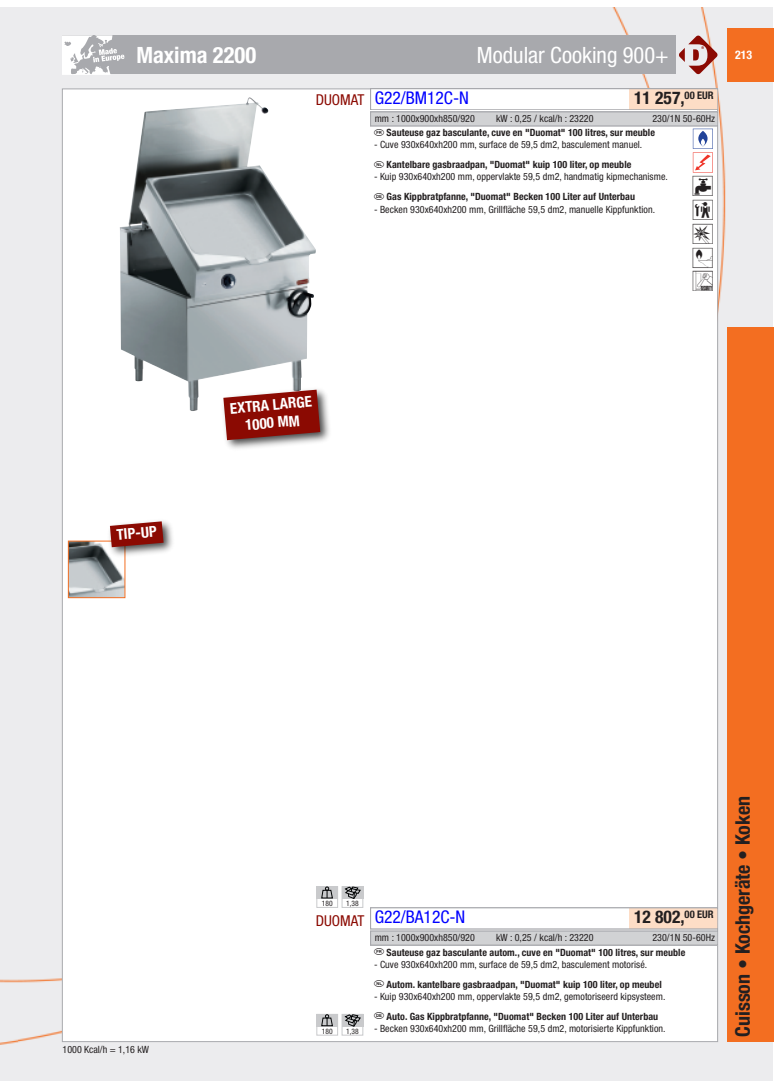
<style>
.page{position:relative;width:780px;height:1088px;background:#fff}
.page>*{position:absolute;margin:0;border:0;box-sizing:border-box;transform-origin:0 0}
.t1{font:28.75px/23.8px "Pictosnew";color:#231f20;text-align:justify}
.t2{font:condensed 22.5px "Helvetica Neue";color:#fff}
.t3{font:700 condensed 22.5px "Helvetica Neue";color:#fff}
.t4{font:700 condensed 20px "Helvetica Neue";color:#231f20}
.t5{font:condensed 17.5px "Helvetica Neue";color:#00f}
.t6{font:700 condensed 17.5px "Helvetica Neue";color:#231f20}
.t7{font:700 condensed 15px/18px "Helvetica Neue";color:#fff;text-align:center}
.t8{font:condensed 15px "Helvetica Neue";color:#8b0a02}
.t9{font:700 condensed 11.88px "Helvetica Neue";color:#fff}
.t10{font:condensed 10px/20px "Helvetica Neue";letter-spacing:.005em;color:#231f20}
.t11{font:700 condensed 10px "Helvetica Neue";letter-spacing:.005em;color:#231f20}
.t12{font:condensed 7.5px "Helvetica Neue";letter-spacing:.005em;color:#231f20}
.s1{font-weight:700}
</style>
<div class="page">
<div style="left:18px;top:7px;width:754px;height:1074px;background:#ececee"></div>
<div style="left:727px;top:28px;width:46px;height:53px;background:#f36e21"></div>
<div style="left:727px;top:327px;width:46px;height:715px;background:#f36e21"></div>
<div style="left:62px;top:35px;width:113px;height:39px;background:#a8a9ad"></div>
<svg style="left:62px;top:35px;width:62px;height:39px"></svg>
<svg style="left:679px;top:36px;width:38px;height:38px"></svg>
<div style="left:133px;top:35px;width:542px;height:39px;background:#a8a9ad"></div>
<div style="left:0;top:7px;width:18px;height:1074px;background:#ececee"></div>
<div style="left:63px;top:89px;width:654px;height:952px;background:#fff"></div>
<div style="left:371px;top:112px;width:346px;height:13px;background:#d1d2d4"></div>
<div style="left:370px;top:112px;width:347px;height:14px;border:1px solid #a8a9ad"></div>
<img style="left:120px;top:97px;width:196px;height:314px">
<svg style="left:692px;top:129px;width:21px;height:44px"></svg>
<div style="left:342px;top:886px;width:21px;height:22px;border:1px solid #c9cacc"></div>
<div style="left:316px;top:886px;width:22px;height:22px;border:1px solid #c9cacc"></div>
<div style="left:316px;top:886px;width:22px;height:13px;background:#c9cacc"></div>
<svg style="left:321px;top:887px;width:12px;height:11px"></svg>
<div style="left:342px;top:886px;width:21px;height:13px;background:#c9cacc"></div>
<svg style="left:344px;top:887px;width:16px;height:12px"></svg>
<div style="left:629px;top:89px;width:88px;height:20px;background:#fdddc6"></div>
<div style="left:370px;top:89px;width:348px;height:21px;border:1px solid #a8a9ad"></div>
<div style="left:371px;top:931px;width:346px;height:13px;background:#d1d2d4"></div>
<div style="left:370px;top:931px;width:347px;height:14px;border:1px solid #a8a9ad"></div>
<div style="left:342px;top:1014px;width:21px;height:21px;border:1px solid #c9cacc"></div>
<div style="left:316px;top:1014px;width:22px;height:21px;border:1px solid #c9cacc"></div>
<div style="left:316px;top:1014px;width:22px;height:13px;background:#c9cacc"></div>
<svg style="left:321px;top:1014px;width:12px;height:12px"></svg>
<div style="left:342px;top:1014px;width:21px;height:13px;background:#c9cacc"></div>
<svg style="left:344px;top:1014px;width:16px;height:12px"></svg>
<div style="left:629px;top:908px;width:88px;height:20px;background:#fdddc6"></div>
<div style="left:370px;top:908px;width:348px;height:21px;border:1px solid #a8a9ad"></div>
<img style="left:217px;top:383px;width:113px;height:66px">
<svg style="left:223px;top:390px;width:97px;height:50px;background:#942a23"></svg>
<img style="left:70px;top:543px;width:53px;height:53px">
<div style="left:68px;top:541px;width:57px;height:57px;border:1px solid #f36e21"></div>
<img style="left:103px;top:521px;width:70px;height:43px">
<svg style="left:110px;top:521px;width:53px;height:26px"></svg>
<h2 class="t3" style="left:136px;top:47px;width:121px">Maxima 2200</h2>
<h2 class="t2" style="left:477px;top:47px;width:193px">Modular Cooking 900+</h2>
<h3 class="t8" style="left:316px;top:94px;width:50px">DUOMAT</h3>
<h3 class="t5" style="left:374px;top:91px;width:96px">G22/BM12C-N</h3>
<h3 class="t6" style="left:634px;top:91px;width:81px">11 257,<sup>00</sup> <sup>EUR</sup></h3>
<p class="t10" style="left:374px;top:109px;width:102px">mm : 1000x900xh850/920</p>
<p class="t10" style="left:496px;top:109px;width:99px">kW : 0,25 / kcal/h : 23220</p>
<p class="t10" style="left:652px;top:109px;width:64px">230/1N 50-60Hz</p>
<p class="t11" style="left:374px;top:129px;width:282px"><sup>F</sup> Sauteuse gaz basculante, cuve en "Duomat" 100 litres, sur meuble</p>
<p class="t10" style="left:374px;top:136px;width:270px">- Cuve 930x640xh200 mm, surface de 59,5 dm2, basculement manuel.<br><sup>N</sup> <span class="s1">Kantelbare gasbraadpan, "Duomat" kuip 100 liter, op meuble</span></p>
<p class="t10" style="left:374px;top:168px;width:295px">- Kuip 930x640xh200 mm, oppervlakte 59,5 dm2, handmatig kipmechanisme.<br><sup>D</sup> <span class="s1">Gas Kippbratpfanne, "Duomat" Becken 100 Liter auf Unterbau</span></p>
<p class="t10" style="left:374px;top:200px;width:282px">- Becken 930x640xh200 mm, Grillfläche 59,5 dm2, manuelle Kippfunktion.</p>
<h1 class="t1" style="left:692px;top:174px;width:23px">Z 3<br>W X Y</h1>
<p class="t9" style="left:735px;top:50px;width:19px">213</p>
<h3 class="t7" style="left:116px;top:527px;width:42px;rotate:-5deg">TIP-UP</h3>
<h3 class="t7" style="left:229px;top:400px;width:83px;rotate:-5deg">EXTRA LARGE<br>1000 MM</h3>
<p class="t10" style="left:63px;top:1040px;width:88px">1000 Kcal/h = 1,16 kW</p>
<p class="t12" style="left:322px;top:900px;width:12px">180</p>
<p class="t12" style="left:346px;top:900px;width:14px">1,38</p>
<h3 class="t8" style="left:316px;top:916px;width:50px">DUOMAT</h3>
<p class="t12" style="left:322px;top:1028px;width:12px">180</p>
<p class="t12" style="left:346px;top:1028px;width:14px">1,38</p>
<h3 class="t5" style="left:374px;top:910px;width:92px">G22/BA12C-N</h3>
<h3 class="t6" style="left:634px;top:910px;width:81px">12 802,<sup>00</sup> <sup>EUR</sup></h3>
<p class="t10" style="left:374px;top:928px;width:102px">mm : 1000x900xh850/920</p>
<p class="t10" style="left:496px;top:928px;width:99px">kW : 0,25 / kcal/h : 23220</p>
<p class="t10" style="left:652px;top:928px;width:64px">230/1N 50-60Hz</p>
<p class="t11" style="left:374px;top:948px;width:313px"><sup>F</sup> Sauteuse gaz basculante autom., cuve en "Duomat" 100 litres, sur meuble</p>
<p class="t10" style="left:374px;top:955px;width:289px">- Cuve 930x640xh200 mm, surface de 59,5 dm2, basculement motorisé.<br><sup>N</sup> <span class="s1">Autom. kantelbare gasbraadpan, "Duomat" kuip 100 liter, op meubel</span></p>
<p class="t10" style="left:374px;top:987px;width:293px">- Kuip 930x640xh200 mm, oppervlakte 59,5 dm2, gemotoriseerd kipsysteem.<br><sup>D</sup> <span class="s1">Auto. Gas Kippbratpfanne, "Duomat" Becken 100 Liter auf Unterbau</span></p>
<p class="t10" style="left:374px;top:1019px;width:293px">- Becken 930x640xh200 mm, Grillfläche 59,5 dm2, motorisierte Kippfunktion.</p>
<h3 class="t4" style="left:730px;top:1037px;width:243px;rotate:-90deg">Cuisson • Kochgeräte • Koken</h3>
</div>
